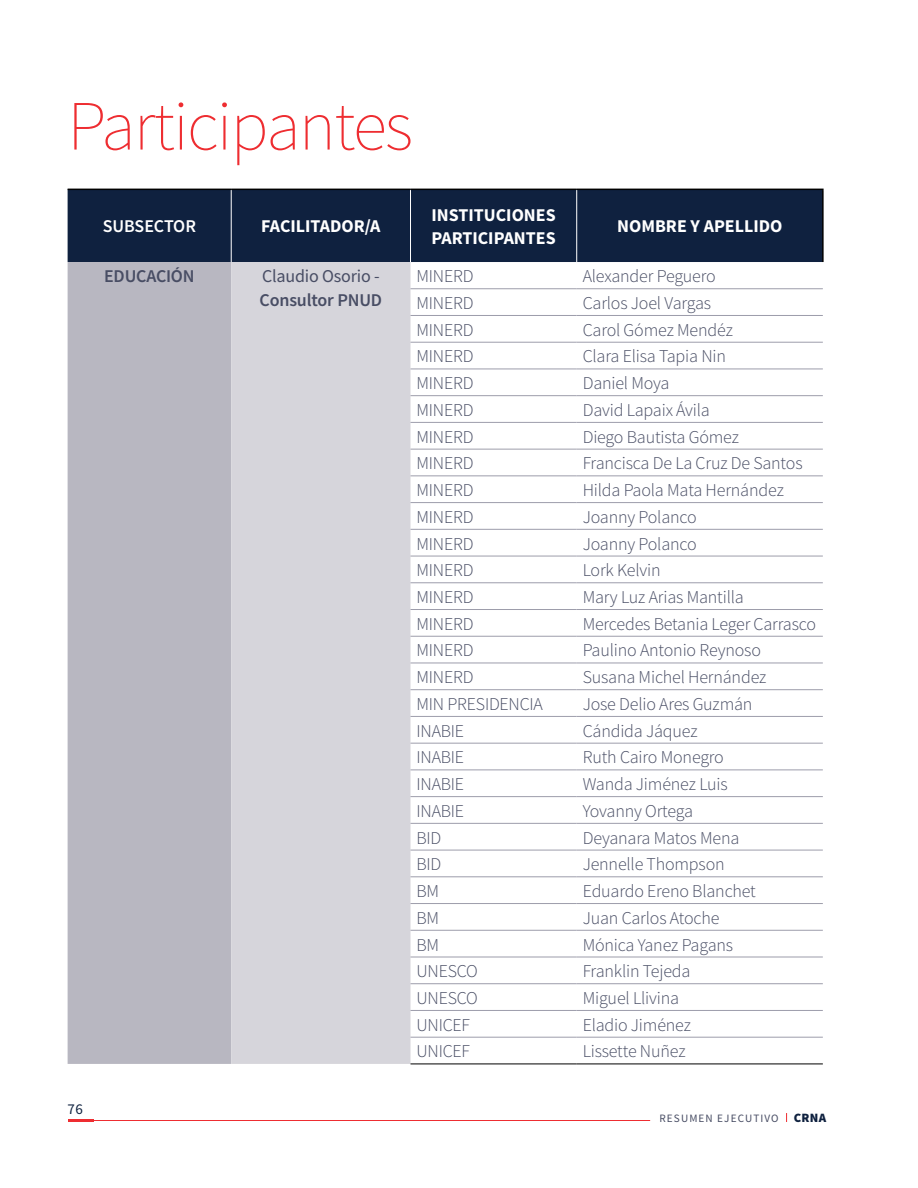
<style>
.page{position:relative;width:918px;height:1188px;background:#fff}
.page>*{position:absolute;margin:0;border:0;box-sizing:border-box;transform-origin:0 0}
.t1{font:200 70.5px "Source Sans Pro";letter-spacing:-.025em;color:#ee2d31}
.t2{font:300 18px "Source Sans Pro";letter-spacing:-.01em;color:#484d64}
.t3{font:700 18px/22.5px "Source Sans Pro";color:#fff}
.t4{font:600 18px "Source Sans Pro";letter-spacing:-.01em;color:#484d64}
.t5{font:18px "Source Sans Pro";letter-spacing:-.01em;color:#484d64}
.t6{font:600 18px "Source Sans Pro";color:#fff}
.t7{font:15px "Source Sans Pro";color:#0f213f}
.t8{font:11.25px "Source Sans Pro";letter-spacing:.1em;color:#484d64}
.s1{font-weight:900;font-size:12.75px;color:#0f213f}
</style>
<div class="page">
<div style="left:68px;top:190px;width:754px;height:72px;background:#0f213f"></div>
<div style="left:68px;top:262px;width:163px;height:802px;background:#b8b7c1"></div>
<div style="left:231px;top:262px;width:180px;height:802px;background:#d6d5db"></div>
<hr style="left:68px;top:189px;width:163px;height:1px;background:#000">
<hr style="left:231px;top:189px;width:180px;height:1px;background:#000">
<hr style="left:411px;top:189px;width:166px;height:1px;background:#000">
<hr style="left:577px;top:189px;width:247px;height:1px;background:#000">
<hr style="left:822px;top:190px;width:2px;height:72px;background:#000">
<hr style="left:231px;top:190px;width:1px;height:72px;background:#fff">
<hr style="left:410px;top:190px;width:1px;height:72px;background:#fff">
<hr style="left:576px;top:190px;width:1px;height:72px;background:#fff">
<hr style="left:411px;top:288px;width:166px;height:1px;background:#9d9dab">
<hr style="left:577px;top:288px;width:246px;height:1px;background:#9d9dab">
<hr style="left:411px;top:315px;width:166px;height:1px;background:#9d9dab">
<hr style="left:577px;top:315px;width:246px;height:1px;background:#9d9dab">
<hr style="left:411px;top:342px;width:166px;height:1px;background:#9d9dab">
<hr style="left:577px;top:342px;width:246px;height:1px;background:#9d9dab">
<hr style="left:411px;top:369px;width:166px;height:1px;background:#9d9dab">
<hr style="left:577px;top:369px;width:246px;height:1px;background:#9d9dab">
<hr style="left:411px;top:395px;width:166px;height:1px;background:#9d9dab">
<hr style="left:577px;top:395px;width:246px;height:1px;background:#9d9dab">
<hr style="left:411px;top:422px;width:166px;height:1px;background:#9d9dab">
<hr style="left:577px;top:422px;width:246px;height:1px;background:#9d9dab">
<hr style="left:411px;top:449px;width:166px;height:1px;background:#9d9dab">
<hr style="left:577px;top:449px;width:246px;height:1px;background:#9d9dab">
<hr style="left:411px;top:475px;width:166px;height:1px;background:#9d9dab">
<hr style="left:577px;top:475px;width:246px;height:1px;background:#9d9dab">
<hr style="left:411px;top:502px;width:166px;height:1px;background:#9d9dab">
<hr style="left:577px;top:502px;width:246px;height:1px;background:#9d9dab">
<hr style="left:411px;top:529px;width:166px;height:1px;background:#9d9dab">
<hr style="left:577px;top:529px;width:246px;height:1px;background:#9d9dab">
<hr style="left:411px;top:556px;width:166px;height:1px;background:#9d9dab">
<hr style="left:577px;top:556px;width:246px;height:1px;background:#9d9dab">
<hr style="left:411px;top:582px;width:166px;height:1px;background:#9d9dab">
<hr style="left:577px;top:582px;width:246px;height:1px;background:#9d9dab">
<hr style="left:411px;top:609px;width:166px;height:1px;background:#9d9dab">
<hr style="left:577px;top:609px;width:246px;height:1px;background:#9d9dab">
<hr style="left:411px;top:636px;width:166px;height:1px;background:#9d9dab">
<hr style="left:577px;top:636px;width:246px;height:1px;background:#9d9dab">
<hr style="left:411px;top:663px;width:166px;height:1px;background:#9d9dab">
<hr style="left:577px;top:663px;width:246px;height:1px;background:#9d9dab">
<hr style="left:411px;top:689px;width:166px;height:1px;background:#9d9dab">
<hr style="left:577px;top:689px;width:246px;height:1px;background:#9d9dab">
<hr style="left:411px;top:716px;width:166px;height:1px;background:#9d9dab">
<hr style="left:577px;top:716px;width:246px;height:1px;background:#9d9dab">
<hr style="left:411px;top:743px;width:166px;height:1px;background:#9d9dab">
<hr style="left:577px;top:743px;width:246px;height:1px;background:#9d9dab">
<hr style="left:411px;top:770px;width:166px;height:1px;background:#9d9dab">
<hr style="left:577px;top:770px;width:246px;height:1px;background:#9d9dab">
<hr style="left:411px;top:796px;width:166px;height:1px;background:#9d9dab">
<hr style="left:577px;top:796px;width:246px;height:1px;background:#9d9dab">
<hr style="left:411px;top:823px;width:166px;height:1px;background:#9d9dab">
<hr style="left:577px;top:823px;width:246px;height:1px;background:#9d9dab">
<hr style="left:411px;top:850px;width:166px;height:1px;background:#9d9dab">
<hr style="left:577px;top:850px;width:246px;height:1px;background:#9d9dab">
<hr style="left:411px;top:876px;width:166px;height:1px;background:#9d9dab">
<hr style="left:577px;top:876px;width:246px;height:1px;background:#9d9dab">
<hr style="left:411px;top:903px;width:166px;height:1px;background:#9d9dab">
<hr style="left:577px;top:903px;width:246px;height:1px;background:#9d9dab">
<hr style="left:411px;top:930px;width:166px;height:1px;background:#9d9dab">
<hr style="left:577px;top:930px;width:246px;height:1px;background:#9d9dab">
<hr style="left:411px;top:957px;width:166px;height:1px;background:#9d9dab">
<hr style="left:577px;top:957px;width:246px;height:1px;background:#9d9dab">
<hr style="left:411px;top:983px;width:166px;height:1px;background:#9d9dab">
<hr style="left:577px;top:983px;width:246px;height:1px;background:#9d9dab">
<hr style="left:411px;top:1010px;width:166px;height:1px;background:#9d9dab">
<hr style="left:577px;top:1010px;width:246px;height:1px;background:#9d9dab">
<hr style="left:411px;top:1037px;width:166px;height:1px;background:#9d9dab">
<hr style="left:577px;top:1037px;width:246px;height:1px;background:#9d9dab">
<hr style="left:411px;top:1064px;width:166px;height:1px;background:#000">
<hr style="left:577px;top:1064px;width:246px;height:1px;background:#000">
<hr style="left:80px;top:1120px;width:570px;height:1px;background:#ee2d31">
<hr style="left:68px;top:1119px;width:26px;height:3px;background:#ee2d31">
<h1 class="t1" style="left:68px;top:84px;width:347px">Participantes</h1>
<p class="t7" style="left:68px;top:1100px;width:17px">76</p>
<p class="t6" style="left:103px;top:215px;width:95px">SUBSECTOR</p>
<p class="t3" style="left:261px;top:216px;width:121px">FACILITADOR/A</p>
<p class="t3" style="left:432px;top:205px;width:126px">INSTITUCIONES<br>PARTICIPANTES</p>
<p class="t3" style="left:617px;top:216px;width:167px">NOMBRE Y APELLIDO</p>
<p class="t4" style="left:104px;top:265px;width:92px">EDUCACIÓN</p>
<p class="t5" style="left:262px;top:265px;width:119px">Claudio Osorio -</p>
<p class="t4" style="left:260px;top:289px;width:124px">Consultor PNUD</p>
<p class="t2" style="left:417px;top:265px;width:59px">MINERD</p>
<p class="t2" style="left:583px;top:265px;width:135px">Alexander Peguero</p>
<p class="t2" style="left:417px;top:292px;width:59px">MINERD</p>
<p class="t2" style="left:583px;top:292px;width:130px">Carlos Joel Vargas</p>
<p class="t2" style="left:417px;top:319px;width:59px">MINERD</p>
<p class="t2" style="left:583px;top:319px;width:152px">Carol Gómez Mendéz</p>
<p class="t2" style="left:417px;top:346px;width:59px">MINERD</p>
<p class="t2" style="left:583px;top:346px;width:145px">Clara Elisa Tapia Nin</p>
<p class="t2" style="left:417px;top:372px;width:59px">MINERD</p>
<p class="t2" style="left:583px;top:372px;width:88px">Daniel Moya</p>
<p class="t2" style="left:417px;top:399px;width:59px">MINERD</p>
<p class="t2" style="left:583px;top:399px;width:129px">David Lapaix Ávila</p>
<p class="t2" style="left:417px;top:426px;width:59px">MINERD</p>
<p class="t2" style="left:583px;top:426px;width:158px">Diego Bautista Gómez</p>
<p class="t2" style="left:417px;top:452px;width:59px">MINERD</p>
<p class="t2" style="left:583px;top:452px;width:221px">Francisca De La Cruz De Santos</p>
<p class="t2" style="left:417px;top:479px;width:59px">MINERD</p>
<p class="t2" style="left:583px;top:479px;width:203px">Hilda Paola Mata Hernández</p>
<p class="t2" style="left:417px;top:506px;width:59px">MINERD</p>
<p class="t2" style="left:583px;top:506px;width:116px">Joanny Polanco</p>
<p class="t2" style="left:417px;top:533px;width:59px">MINERD</p>
<p class="t2" style="left:583px;top:533px;width:116px">Joanny Polanco</p>
<p class="t2" style="left:417px;top:559px;width:59px">MINERD</p>
<p class="t2" style="left:583px;top:559px;width:79px">Lork Kelvin</p>
<p class="t2" style="left:417px;top:586px;width:59px">MINERD</p>
<p class="t2" style="left:583px;top:586px;width:163px">Mary Luz Arias Mantilla</p>
<p class="t2" style="left:417px;top:613px;width:59px">MINERD</p>
<p class="t2" style="left:583px;top:613px;width:235px">Mercedes Betania Leger Carrasco</p>
<p class="t2" style="left:417px;top:640px;width:59px">MINERD</p>
<p class="t2" style="left:583px;top:640px;width:180px">Paulino Antonio Reynoso</p>
<p class="t2" style="left:417px;top:666px;width:59px">MINERD</p>
<p class="t2" style="left:583px;top:666px;width:185px">Susana Michel Hernández</p>
<p class="t2" style="left:417px;top:693px;width:128px">MIN PRESIDENCIA</p>
<p class="t2" style="left:583px;top:693px;width:171px">Jose Delio Ares Guzmán</p>
<p class="t2" style="left:417px;top:720px;width:49px">INABIE</p>
<p class="t2" style="left:583px;top:720px;width:116px">Cándida Jáquez</p>
<p class="t2" style="left:417px;top:747px;width:49px">INABIE</p>
<p class="t2" style="left:583px;top:747px;width:143px">Ruth Cairo Monegro</p>
<p class="t2" style="left:417px;top:773px;width:49px">INABIE</p>
<p class="t2" style="left:583px;top:773px;width:147px">Wanda Jiménez Luis</p>
<p class="t2" style="left:417px;top:800px;width:49px">INABIE</p>
<p class="t2" style="left:583px;top:800px;width:112px">Yovanny Ortega</p>
<p class="t2" style="left:417px;top:827px;width:26px">BID</p>
<p class="t2" style="left:583px;top:827px;width:158px">Deyanara Matos Mena</p>
<p class="t2" style="left:417px;top:853px;width:26px">BID</p>
<p class="t2" style="left:583px;top:853px;width:144px">Jennelle Thompson</p>
<p class="t2" style="left:417px;top:880px;width:24px">BM</p>
<p class="t2" style="left:583px;top:880px;width:175px">Eduardo Ereno Blanchet</p>
<p class="t2" style="left:417px;top:907px;width:24px">BM</p>
<p class="t2" style="left:583px;top:907px;width:138px">Juan Carlos Atoche</p>
<p class="t2" style="left:417px;top:934px;width:24px">BM</p>
<p class="t2" style="left:583px;top:934px;width:152px">Mónica Yanez Pagans</p>
<p class="t2" style="left:417px;top:960px;width:63px">UNESCO</p>
<p class="t2" style="left:583px;top:960px;width:109px">Franklin Tejeda</p>
<p class="t2" style="left:417px;top:987px;width:63px">UNESCO</p>
<p class="t2" style="left:583px;top:987px;width:98px">Miguel Llivina</p>
<p class="t2" style="left:417px;top:1014px;width:55px">UNICEF</p>
<p class="t2" style="left:583px;top:1014px;width:110px">Eladio Jiménez</p>
<p class="t2" style="left:417px;top:1041px;width:55px">UNICEF</p>
<p class="t2" style="left:583px;top:1041px;width:104px">Lissette Nuñez</p>
<p class="t8" style="left:659px;top:1111px;width:168px">RESUMEN EJECUTIVO <span class="s1">CRNA</span></p>
</div>
